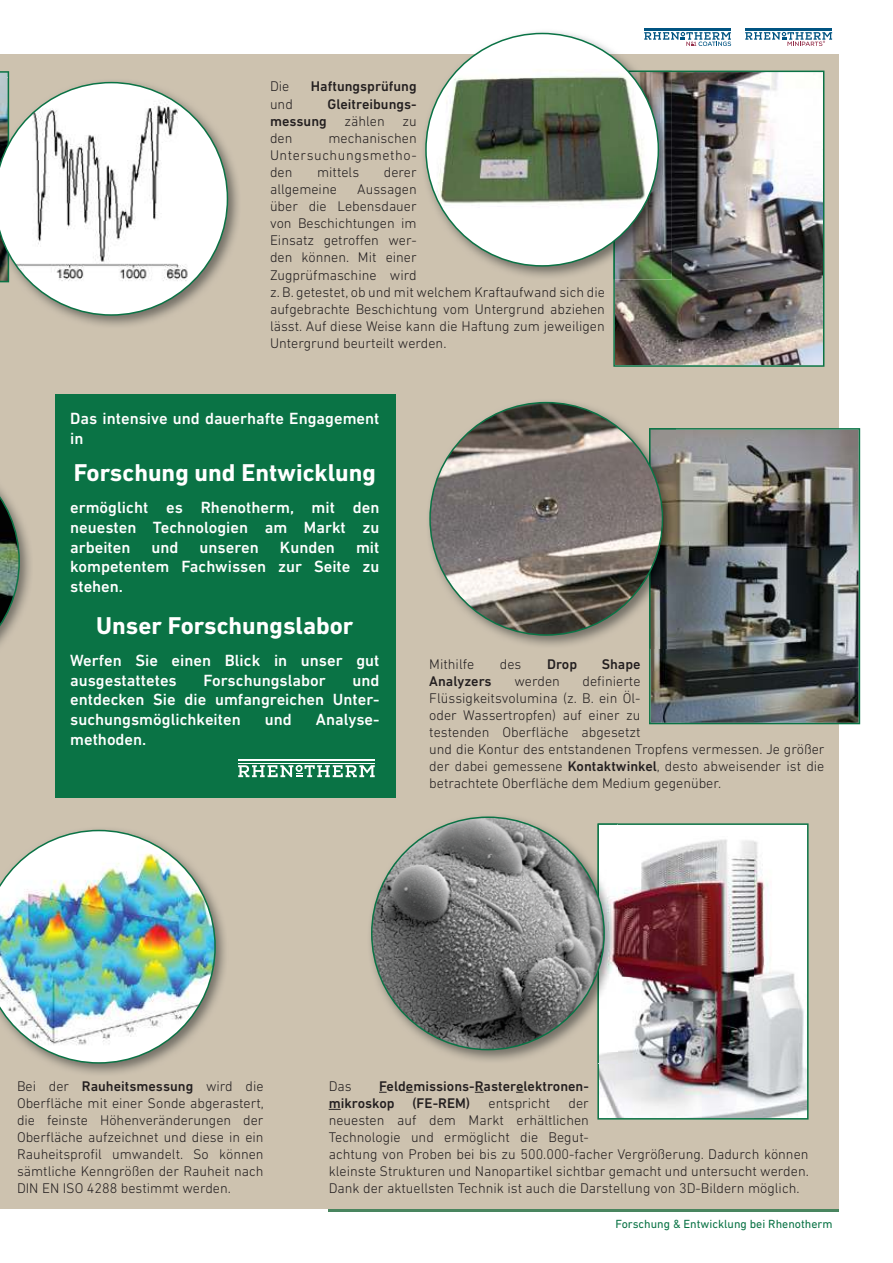
<style>
.page{position:relative;width:893px;height:1263px;background:#fff}
.page>*{position:absolute;margin:0;border:0;box-sizing:border-box;transform-origin:0 0}
.t1{font:700 24.75px "DIN Next LT Pro";color:#fff}
.t2{font:500 16.5px/19.8px "DIN Next LT Pro";color:#fff;text-align:justify}
.t3{font:300 14.25px/17.1px "DIN Next LT Pro";color:#231f20}
.t4{font:500 14.25px/17.1px "DIN Next LT Pro";color:#231f20;text-align:justify}
.t5{font:12px "DIN Next LT Pro";color:#0a7345}
.s1{font-weight:300}
.s2{font-weight:500}
</style>
<div class="page">
<div style="left:0;top:54px;width:839px;height:1155px;background:#cdc2af"></div>
<hr style="left:329px;top:1209px;width:510px;height:2px;background:#49855f">
<img style="left:613px;top:71px;width:211px;height:296px">
<div style="left:55px;top:394px;width:340px;height:404px;background:#0a7345"></div>
<svg style="left:0;top:71px;width:9px;height:7px"></svg>
<img style="left:424px;top:30px;width:248px;height:247px">
<img style="left:613px;top:71px;width:59px;height:208px">
<svg style="left:426px;top:33px;width:232px;height:233px;background:#9ca698"></svg>
<img style="left:432px;top:53px;width:46px;height:59px">
<img style="left:20px;top:519px;width:10px;height:94px">
<svg style="left:0;top:488px;width:20px;height:157px"></svg>
<img style="left:9px;top:78px;width:229px;height:248px">
<img style="left:0;top:78px;width:9px;height:4px">
<svg style="left:0;top:82px;width:228px;height:234px;background:#dedfda"></svg>
<img style="left:56px;top:829px;width:169px;height:245px">
<img style="left:0;top:830px;width:216px;height:234px">
<svg style="left:329px;top:1109px;width:12px;height:1px"></svg>
<img style="left:649px;top:428px;width:211px;height:296px">
<img style="left:429px;top:401px;width:220px;height:245px">
<img style="left:649px;top:428px;width:27px;height:220px">
<img style="left:430px;top:403px;width:232px;height:232px;border-radius:116px">
<hr style="left:238px;top:763px;width:137px;height:1px;background:#fff">
<hr style="left:238px;top:759px;width:137px;height:2px;background:#fff">
<svg style="left:238px;top:765px;width:137px;height:12px"></svg>
<img style="left:597px;top:823px;width:211px;height:296px">
<img style="left:370px;top:816px;width:227px;height:245px">
<img style="left:597px;top:823px;width:21px;height:240px">
<img style="left:372px;top:817px;width:232px;height:232px;border-radius:116px">
<hr style="left:644px;top:31px;width:87px;height:1px;background:#005482">
<hr style="left:644px;top:28px;width:87px;height:2px;background:#005482">
<svg style="left:644px;top:32px;width:87px;height:14px"></svg>
<hr style="left:745px;top:31px;width:87px;height:1px;background:#005482">
<hr style="left:745px;top:28px;width:87px;height:2px;background:#005482">
<svg style="left:745px;top:32px;width:87px;height:14px"></svg>
<p class="t3" style="left:270px;top:78px;width:21px">Die</p>
<p class="t4" style="left:311px;top:79px;width:107px">Haftungsprüfung</p>
<p class="t3" style="left:270px;top:95px;width:24px">und</p>
<p class="t4" style="left:270px;top:96px;width:148px;text-indent:57px">Gleitreibungs&shy;messung <span class="s1">zählen zu den</span></p>
<p class="t3" style="left:270px;top:129px;width:148px;text-align:justify;text-indent:58px">mechanischen Untersuchungsmetho&shy;den</p>
<p class="t3" style="left:317px;top:164px;width:44px">mittels</p>
<p class="t3" style="left:384px;top:164px;width:34px">derer</p>
<p class="t3" style="left:270px;top:181px;width:68px">allgemeine</p>
<p class="t3" style="left:270px;top:181px;width:336px;text-indent:87px">Aussagen<br>über die Lebensdauer<br>von Beschichtungen im<br>Einsatz getroffen wer-<br>den können. Mit einer<br>Zugprüfmaschine wird<br>z. B. getestet, ob und mit welchem Kraftaufwand sich die aufgebrachte Beschichtung vom Untergrund abziehen lässt. Auf diese Weise kann die Haftung zum jeweiligen<br>Untergrund beurteilt werden.</p>
<p class="t2" style="left:70px;top:410px;width:311px">Das intensive und dauerhafte Engagement in</p>
<h1 class="t1" style="left:74px;top:463px;width:304px">Forschung und Entwicklung</h1>
<p class="t2" style="left:70px;top:499px;width:311px">ermöglicht es Rhenotherm, mit den neuesten Technologien am Markt zu arbeiten</p>
<p class="t2" style="left:70px;top:538px;width:311px;text-indent:286px">mit kompetentem Fachwissen zur Seite zu stehen.</p>
<h1 class="t1" style="left:96px;top:616px;width:259px">Unser Forschungslabor</h1>
<p class="t2" style="left:70px;top:651px;width:311px">Werfen Sie einen Blick in unser gut ausgestattetes</p>
<p class="t2" style="left:152px;top:538px;width:29px">und</p>
<p class="t2" style="left:200px;top:538px;width:61px">unseren</p>
<p class="t2" style="left:280px;top:538px;width:57px">Kunden</p>
<p class="t2" style="left:70px;top:671px;width:311px;text-indent:282px">und entdecken Sie die umfangreichen Unter&shy;suchungsmöglichkeiten</p>
<p class="t2" style="left:204px;top:671px;width:124px">Forschungslabor</p>
<p class="t2" style="left:265px;top:711px;width:29px">und</p>
<p class="t2" style="left:316px;top:711px;width:65px">Analyse-</p>
<p class="t2" style="left:70px;top:730px;width:78px">methoden.</p>
<p class="t3" style="left:429px;top:655px;width:46px">Mithilfe</p>
<p class="t3" style="left:500px;top:655px;width:23px">des</p>
<p class="t4" style="left:547px;top:656px;width:32px">Drop</p>
<p class="t4" style="left:602px;top:656px;width:40px">Shape</p>
<p class="t4" style="left:429px;top:673px;width:64px">Analyzers</p>
<p class="t3" style="left:514px;top:672px;width:47px">werden</p>
<p class="t3" style="left:429px;top:672px;width:397px;text-indent:153px">definierte<br>Flüssigkeitsvolumina (z. B. ein Öl-<br>oder Wassertropfen) auf einer zu<br>testenden Oberfläche abgesetzt<br>und die Kontur des entstandenen Tropfens vermessen. Je größer der dabei gemessene <span class="s2">Kontaktwinkel</span>, desto abweisender ist die betrachtete Oberfläche dem Medium gegenüber.</p>
<p class="t3" style="left:17px;top:1077px;width:248px;text-align:justify">Bei der <span class="s2">Rauheitsmessung</span> wird die Oberfläche mit einer Sonde abgerastert, die feinste Höhenveränderungen der Oberfläche aufzeichnet und diese in ein Rauheitsprofil umwandelt. So können sämtliche Kenngrößen der Rauheit nach DIN EN ISO 4288 bestimmt werden.</p>
<p class="t4" style="left:329px;top:1078px;width:262px;text-indent:50px">Feldemissions-Rasterelektronen&shy;mikroskop (FE-REM)</p>
<p class="t3" style="left:329px;top:1077px;width:24px">Das</p>
<p class="t3" style="left:329px;top:1094px;width:482px;text-indent:240px">der<br>neuesten auf dem Markt erhältlichen<br>Technologie und ermöglicht die Begut-<br>achtung von Proben bei bis zu 500.000-facher Vergrößerung. Dadurch können kleinste Strukturen und Nanopartikel sichtbar gemacht und untersucht werden.<br>Dank der aktuellsten Technik ist auch die Darstellung von 3D-Bildern möglich.</p>
<p class="t3" style="left:489px;top:1094px;width:63px">entspricht</p>
<p class="t5" style="left:615px;top:1220px;width:219px">Forschung &amp; Entwicklung bei Rhenotherm</p>
</div>
